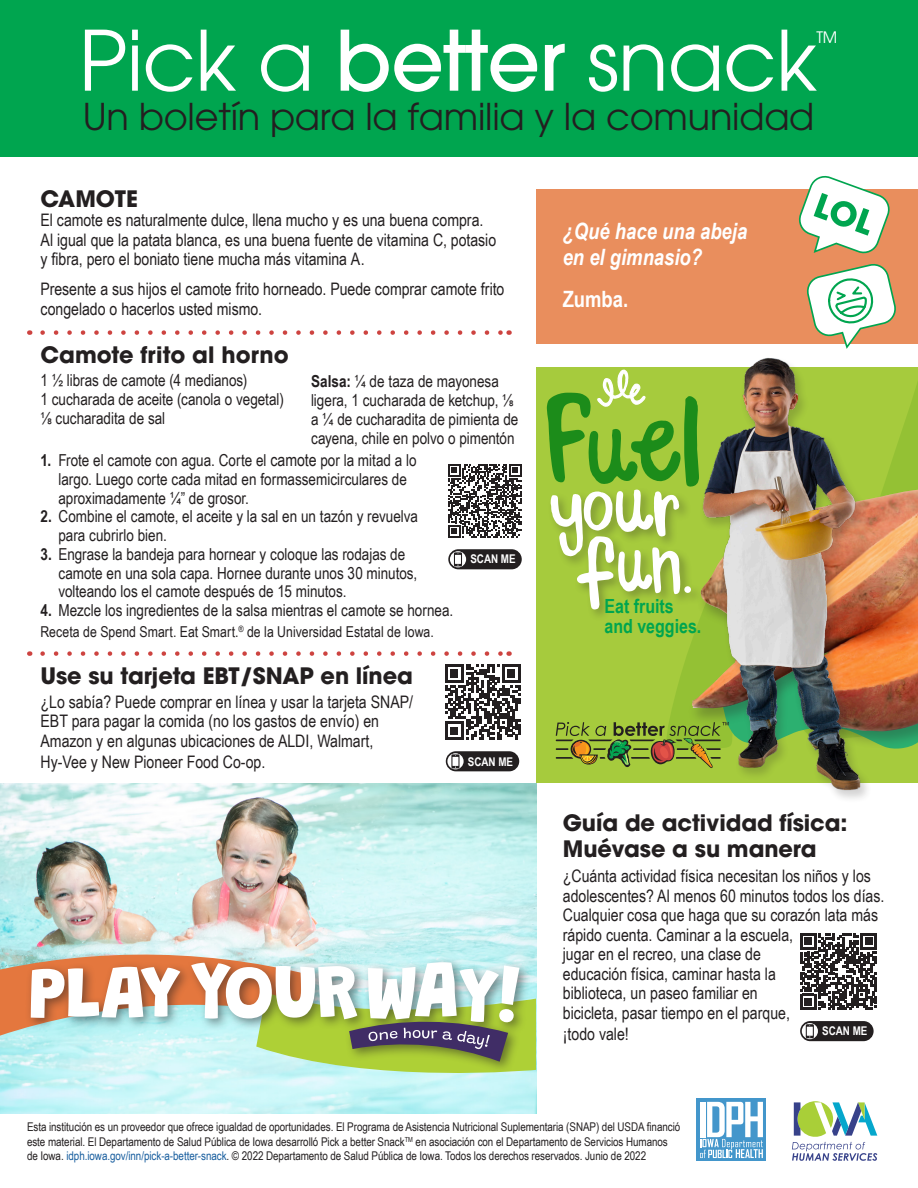
<style>
.page{position:relative;width:918px;height:1188px;background:#fff}
.page>*{position:absolute;margin:0;border:0;box-sizing:border-box;transform-origin:0 0}
.t1{font:82.5px "ITC Avant Garde Pro";letter-spacing:-.01em;color:#fff}
.t2{font:55.35px "ITC Avant Garde Pro";letter-spacing:-.01em;color:#fff}
.t3{font:37.5px "ITC Avant Garde Pro";letter-spacing:-.005em;color:#231f20}
.t4{font:36.75px "ITC Avant Garde Pro";letter-spacing:-.005em;color:#231f20}
.Headlines{font:700 22.5px/25.5px "ITC Avant Garde Pro";letter-spacing:-.005em;color:#231f20}
.Joke{font:italic 700 22.5px/25.5px "Arial Narrow";color:#fff}
.Joke-2{font:700 22.5px "Arial Narrow";color:#fff}
.t5{font:700 19.5px "Arial Narrow";color:#00a54f}
.Body_copy{font:17.25px/19.6px "Arial Narrow";color:#231f20}
.Body_copy-2{font:16.5px/18.8px "Arial Narrow";color:#231f20}
.t6{font:15.75px "ITC Avant Garde Pro";color:#fff}
.Body_copy-3{font:15px "Arial Narrow";color:#231f20}
.t7{font:12.6px "ITC Avant Garde Pro";color:#fff}
.t8{font:12px/14.2px "Arial Narrow";letter-spacing:-.005em;color:#231f20}
.Joke-3{font:700 12px "Arial Narrow";color:#fff}
.s1{font-weight:500}
.s2{font-weight:700}
.s3{font-size:17.25px}
.s4{color:#175d9e}
</style>
<div class="page">
<div style="left:537px;top:367px;width:381px;height:416px;background:#a6cb3d"></div>
<svg style="left:884px;top:382px;width:34px;height:104px;fill:#96c235"></svg>
<img style="left:0;top:783px;width:536px;height:330px">
<svg style="left:43px;top:330px;width:459px;height:5px"></svg>
<svg style="left:0;top:946px;width:536px;height:140px"></svg>
<img style="left:872px;top:490px;width:46px;height:157px">
<svg style="left:547px;top:369px;width:142px;height:240px"></svg>
<svg style="left:556px;top:647px;width:362px;height:121px"></svg>
<div style="left:699px;top:357px;width:173px;height:446px;background:#231f20;opacity:.2"></div>
<img style="left:689px;top:357px;width:175px;height:440px">
<svg style="left:792px;top:1101px;width:85px;height:60px"></svg>
<div style="left:697px;top:1099px;width:69px;height:62px;background:#4396cb"></div>
<svg style="left:700px;top:1102px;width:63px;height:56px"></svg>
<div style="left:537px;top:189px;width:381px;height:155px;background:#e98e5d"></div>
<div style="left:0;top:0;width:918px;height:157px;background:#00a54f"></div>
<svg style="left:798px;top:175px;width:92px;height:79px"></svg>
<svg style="left:807px;top:264px;width:89px;height:85px"></svg>
<svg style="left:43px;top:651px;width:459px;height:5px"></svg>
<svg style="left:448px;top:464px;width:74px;height:74px"></svg>
<div style="left:448px;top:549px;width:74px;height:20px;background:#231f20;border-radius:10px"></div>
<div style="left:450px;top:551px;width:16px;height:16px;background:#fff;border-radius:50%"></div>
<svg style="left:454px;top:552px;width:8px;height:14px"></svg>
<svg style="left:445px;top:665px;width:75px;height:75px"></svg>
<div style="left:446px;top:751px;width:73px;height:20px;background:#231f20;border-radius:10px"></div>
<svg style="left:447px;top:753px;width:17px;height:16px"></svg>
<svg style="left:451px;top:754px;width:9px;height:14px"></svg>
<svg style="left:800px;top:933px;width:77px;height:77px"></svg>
<div style="left:800px;top:1021px;width:74px;height:20px;background:#231f20;border-radius:10px"></div>
<svg style="left:802px;top:1023px;width:16px;height:16px"></svg>
<svg style="left:806px;top:1024px;width:8px;height:14px"></svg>
<p class="t1" style="left:79px;top:9px;width:740px">Pick a <span class="s1">better</span> snack</p>
<p class="t6" style="left:816px;top:27px;width:23px">TM</p>
<p class="t4" style="left:83px;top:94px;width:733px">Un boletín para la familia y la comunidad</p>
<p class="t2" style="left:38px;top:47px;width:793px">Pick a <span class="s1">better</span> snack Newsletter</p>
<p class="t7" style="left:532px;top:60px;width:18px">TM</p>
<p class="t3" style="left:39px;top:107px;width:638px">A family and community newsletter</p>
<p class="Headlines" style="left:40px;top:185px;width:99px">CAMOTE</p>
<p class="Body_copy" style="left:40px;top:210px;width:457px">El camote es naturalmente dulce, llena mucho y es una buena compra.<br>Al igual que la patata blanca, es una buena fuente de vitamina C, potasio y fibra, pero el boniato tiene mucha más vitamina A.</p>
<p class="Body_copy" style="left:40px;top:279px;width:465px">Presente a sus hijos el camote frito horneado. Puede comprar camote frito congelado o hacerlos usted mismo.</p>
<p class="Joke" style="left:563px;top:218px;width:186px">¿Qué hace una abeja en el gimnasio?</p>
<p class="Joke-2" style="left:563px;top:282px;width:67px">Zumba.</p>
<p class="Headlines" style="left:40px;top:342px;width:250px">Camote frito al horno</p>
<p class="Body_copy-2" style="left:40px;top:371px;width:208px">1 ½ libras de camote (4 medianos)</p>
<p class="Body_copy-2" style="left:40px;top:389px;width:245px">1 cucharada de aceite (canola o vegetal)</p>
<p class="Body_copy-2" style="left:40px;top:408px;width:126px">⅛ cucharadita de sal</p>
<p class="Body_copy-2" style="left:311px;top:371px;width:209px"><span class="s2">Salsa:</span> ¼ de taza de mayonesa ligera, 1 cucharada de ketchup, ⅛ a ¼ de cucharadita de pimienta de cayena, chile en polvo o pimentón</p>
<p class="Body_copy-2" style="left:59px;top:450px;width:360px;text-indent:-18px"><span class="s2">1.</span> Frote el camote con agua. Corte el <span class="s3">camote</span> por la mitad a lo largo. Luego corte cada mitad en formassemicirculares de aproximadamente ¼” de grosor.</p>
<p class="Body_copy-2" style="left:59px;top:507px;width:361px;text-indent:-18px"><span class="s2">2.</span> Combine el camote, el aceite y la sal en un tazón y revuelva para cubrirlo bien.</p>
<p class="Body_copy-2" style="left:59px;top:544px;width:360px;text-indent:-18px"><span class="s2">3.</span> Engrase la bandeja para hornear y coloque las rodajas de camote en una sola capa. Hornee durante unos 30 minutos, volteando los el camote después de 15 minutos.</p>
<p class="Body_copy-2" style="left:40px;top:600px;width:414px"><span class="s2">4.</span> Mezcle los ingredientes de la salsa mientras el camote se hornea.</p>
<p class="Body_copy-3" style="left:40px;top:621px;width:395px">Receta de Spend Smart. Eat Smart.<sup>®</sup> de la Universidad Estatal de Iowa.</p>
<p class="Headlines" style="left:40px;top:662px;width:374px">Use su tarjeta EBT/SNAP en línea</p>
<p class="Body_copy" style="left:40px;top:691px;width:374px">¿Lo sabía? Puede comprar en línea y usar la tarjeta SNAP/ EBT para pagar la comida (no los gastos de envío) en Amazon y en algunas ubicaciones de ALDI, Walmart, Hy-Vee y New Pioneer Food Co-op.</p>
<p class="Joke-3" style="left:470px;top:550px;width:47px">SCAN ME</p>
<p class="Joke-3" style="left:468px;top:752px;width:47px">SCAN ME</p>
<p class="t5" style="left:605px;top:592px;width:71px">Eat fruits</p>
<p class="t5" style="left:605px;top:611px;width:98px">and veggies.</p>
<p class="Headlines" style="left:563px;top:810px;width:286px">Guía de actividad física:<br>Muévase a su manera</p>
<p class="Body_copy" style="left:563px;top:866px;width:323px">¿Cuánta actividad física necesitan los niños y los adolescentes? Al menos 60 minutos todos los días.<br>Cualquier cosa que haga que su corazón lata más rápido cuenta. Caminar a la escuela,<br>jugar en el recreo, una clase de<br>educación física, caminar hasta la<br>biblioteca, un paseo familiar en<br>bicicleta, pasar tiempo en el parque,<br>¡todo vale!</p>
<p class="Joke-3" style="left:822px;top:1022px;width:47px">SCAN ME</p>
<p class="t8" style="left:27px;top:1120px;width:655px">Esta institución es un proveedor que ofrece igualdad de oportunidades. El Programa de Asistencia Nutricional Suplementaria (SNAP) del USDA financió este material. El Departamento de Salud Pública de Iowa desarrolló Pick a better Snack<sup>TM</sup> en asociación con el Departamento de Servicios Humanos de Iowa. <span class="s4">idph.iowa.gov/inn/pick-a-better-snack</span>. © 2022 Departamento de Salud Pública de Iowa. Todos los derechos reservados. Junio de 2022</p>
</div>
